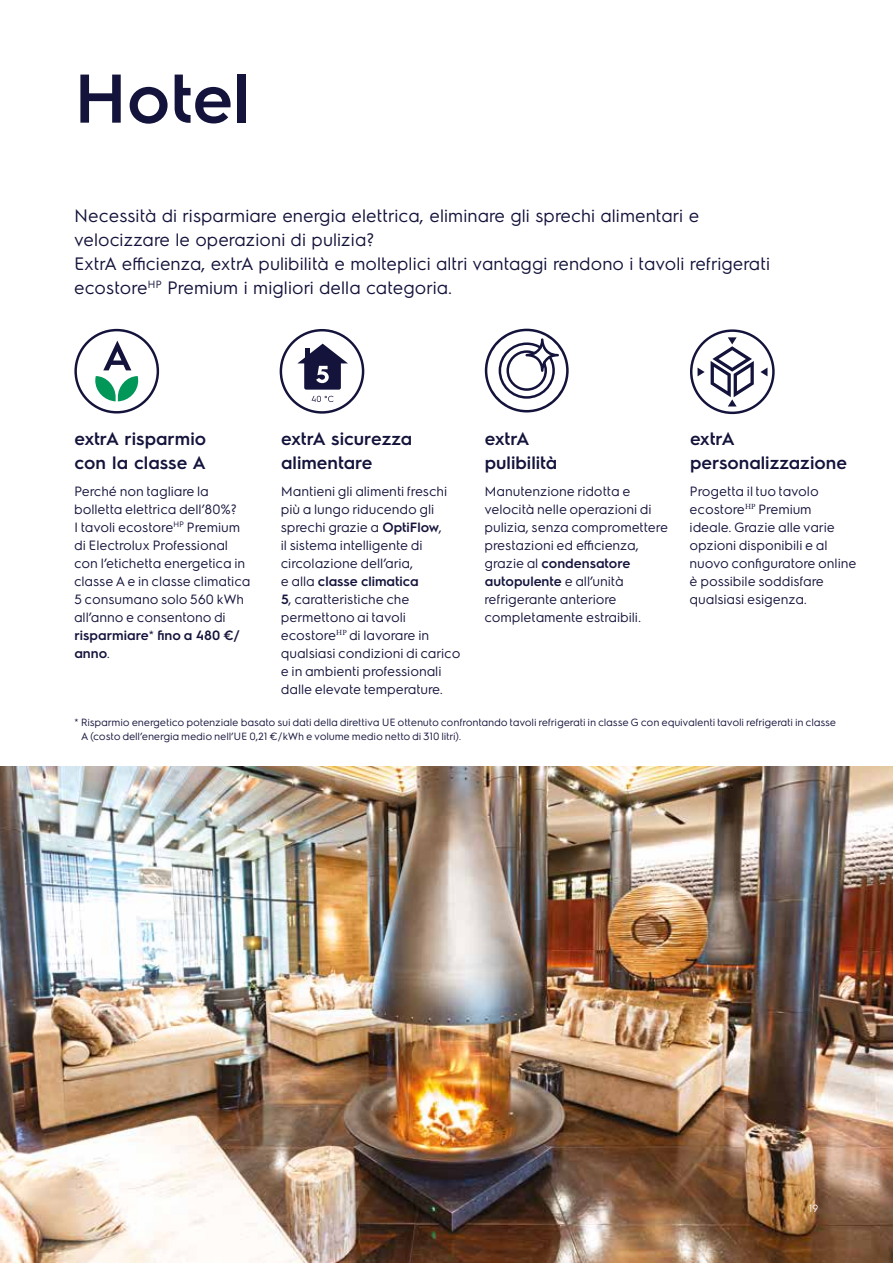
<style>
.page{position:relative;width:893px;height:1263px;background:#fff}
.page>*{position:absolute;margin:0;border:0;box-sizing:border-box;transform-origin:0 0}
.t1{font:600 69px "Electrolux Sans";color:#14133b}
.t2{font:18px/24px "Electrolux Sans";color:#14133b}
.t3{font:600 18px/24px "Electrolux Sans";color:#14133b}
.t4{font:13.5px/18px "Electrolux Sans";color:#14133b}
.t5{font:10.5px/14.2px "Electrolux Sans";color:#14133b}
.t6{font:10.5px "Electrolux Sans";color:#fff}
.s1{font-weight:600}
</style>
<div class="page">
<img style="left:0;top:766px;width:893px;height:497px">
<div style="left:74px;top:329px;width:85px;height:84px;border:2px solid #14133b;border-radius:50%"></div>
<svg style="left:103px;top:341px;width:28px;height:29px"></svg>
<svg style="left:95px;top:376px;width:43px;height:25px"></svg>
<div style="left:280px;top:329px;width:84px;height:85px;border:2px solid #14133b;border-radius:50%"></div>
<svg style="left:297px;top:344px;width:51px;height:46px"></svg>
<svg style="left:311px;top:396px;width:22px;height:6px"></svg>
<div style="left:690px;top:329px;width:85px;height:85px;border:2px solid #14133b;border-radius:50%"></div>
<svg style="left:697px;top:368px;width:8px;height:8px"></svg>
<svg style="left:760px;top:368px;width:7px;height:8px"></svg>
<svg style="left:711px;top:337px;width:43px;height:69px"></svg>
<svg style="left:485px;top:329px;width:84px;height:83px"></svg>
<h1 class="t1" style="left:74px;top:50px;width:177px">Hotel</h1>
<p class="t2" style="left:74px;top:203px;width:698px">Necessità di risparmiare energia elettrica, eliminare gli sprechi alimentari e velocizzare le operazioni di pulizia?<br>ExtrA efficienza, extrA pulibilità e molteplici altri vantaggi rendono i tavoli refrigerati ecostore<sup>HP</sup> Premium i migliori della categoria.</p>
<h2 class="t3" style="left:74px;top:426px;width:133px">extrA risparmio con la classe A</h2>
<h2 class="t3" style="left:281px;top:426px;width:133px">extrA sicurezza alimentare</h2>
<h2 class="t3" style="left:690px;top:426px;width:159px">extrA personalizzazione</h2>
<h2 class="t3" style="left:485px;top:426px;width:74px">extrA pulibilità</h2>
<p class="t4" style="left:74px;top:481px;width:178px">Perché non tagliare la bolletta elettrica dell’80%?<br>I tavoli ecostore<sup>HP</sup> Premium di Electrolux Professional con l’etichetta energetica in classe A e in classe climatica<br>5 consumano solo 560 kWh all’anno e consentono di <span class="s1">risparmiare</span>* <span class="s1">fino a 480 €/ anno</span>.</p>
<p class="t4" style="left:281px;top:481px;width:181px">Mantieni gli alimenti freschi più a lungo riducendo gli sprechi grazie a <span class="s1">OptiFlow</span>,<br>il sistema intelligente di circolazione dell’aria,<br>e alla <span class="s1">classe climatica<br>5</span>, caratteristiche che permettono ai tavoli ecostore<sup>HP</sup> di lavorare in qualsiasi condizioni di carico e in ambienti professionali dalle elevate temperature.</p>
<p class="t4" style="left:485px;top:481px;width:185px">Manutenzione ridotta e velocità nelle operazioni di pulizia, senza compromettere prestazioni ed efficienza, grazie al <span class="s1">condensatore autopulente</span> e all’unità refrigerante anteriore completamente estraibili.</p>
<p class="t4" style="left:690px;top:481px;width:168px">Progetta il tuo tavolo ecostore<sup>HP</sup> Premium ideale. Grazie alle varie opzioni disponibili e al nuovo configuratore online è possibile soddisfare qualsiasi esigenza.</p>
<p class="t5" style="left:81px;top:714px;width:757px;text-indent:-7px">* Risparmio energetico potenziale basato sui dati della direttiva UE ottenuto confrontando tavoli refrigerati in classe G con equivalenti tavoli refrigerati in classe<br>A (costo dell’energia medio nell’UE 0,21 €/kWh e volume medio netto di 310 litri).</p>
<p class="t6" style="left:809px;top:1201px;width:11px">19</p>
</div>
